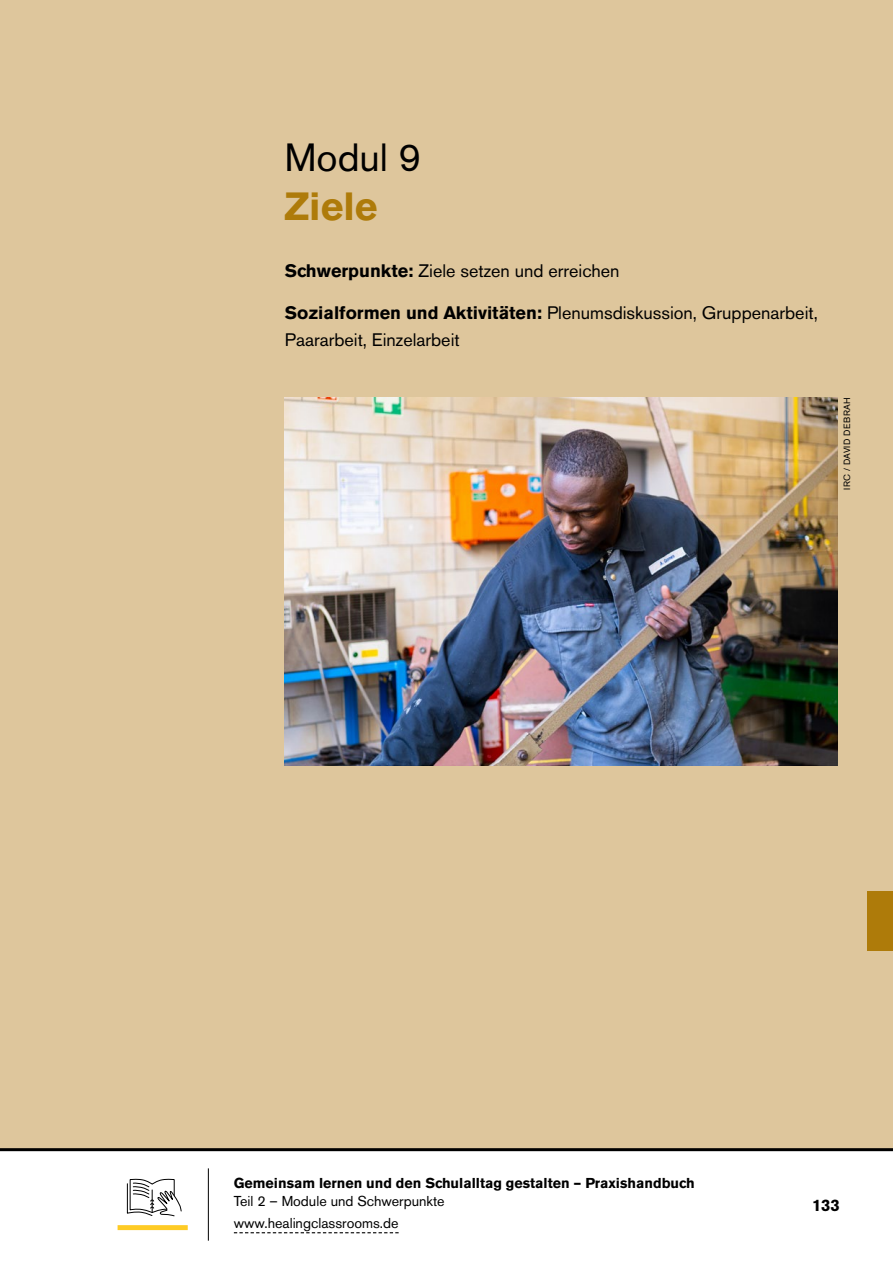
<style>
.page{position:relative;width:893px;height:1263px;background:#fff}
.page>*{position:absolute;margin:0;border:0;box-sizing:border-box;transform-origin:0 0}
.Modul_Aufmacher_H1{font:39px "Akzidenz Grotesk BE";color:#000}
.Modul_Aufmacher_H1-2{font:700 39px "Akzidenz Grotesk BE";color:#ae7b0a}
.Aufmacher_Text{font:18px/27px "Akzidenz Grotesk BE";color:#000}
.t1{font:700 16.5px "Akzidenz Grotesk BE";color:#000}
.t2{font:700 14.25px "Akzidenz Grotesk BE";color:#000}
.t3{font:14.25px/22.2px "Akzidenz Grotesk BE";color:#000}
.Copyright{font:9px "Akzidenz Grotesk BE";letter-spacing:.04em;color:#000}
.s1{font-weight:700}
</style>
<div class="page">
<div style="left:0;top:0;width:893px;height:1149px;background:#dec69c"></div>
<hr style="left:0;top:1148px;width:893px;height:3px;background:#000">
<hr style="left:208px;top:1168px;width:1px;height:73px;background:#000">
<svg style="left:234px;top:1232px;width:165px;height:1px"></svg>
<div style="left:118px;top:1225px;width:70px;height:5px;background:#fecb25"></div>
<svg style="left:126px;top:1178px;width:56px;height:48px"></svg>
<img style="left:285px;top:398px;width:553px;height:368px">
<div style="left:867px;top:891px;width:26px;height:60px;background:#ae7b0a"></div>
<p class="Modul_Aufmacher_H1" style="left:285px;top:134px;width:138px">Modul 9</p>
<p class="Modul_Aufmacher_H1-2" style="left:285px;top:184px;width:94px">Ziele</p>
<p class="Aufmacher_Text" style="left:285px;top:257px;width:336px"><span class="s1">Schwerpunkte:</span> Ziele setzen und erreichen</p>
<p class="Aufmacher_Text" style="left:285px;top:299px;width:534px"><span class="s1">Sozialformen und Aktivitäten:</span> Plenumsdiskussion, Gruppenarbeit,<br>Paararbeit, Einzelarbeit</p>
<p class="Copyright" style="left:842px;top:490px;width:93px;rotate:-90deg">IRC / DAVID DEBRAH</p>
<p class="t2" style="left:234px;top:1175px;width:462px">Gemeinsam lernen und den Schulalltag gestalten – Praxishandbuch</p>
<p class="t3" style="left:234px;top:1190px;width:212px">Teil 2 – Module und Schwerpunkte www.healingclassrooms.de</p>
<p class="t1" style="left:812px;top:1195px;width:29px">133</p>
</div>
